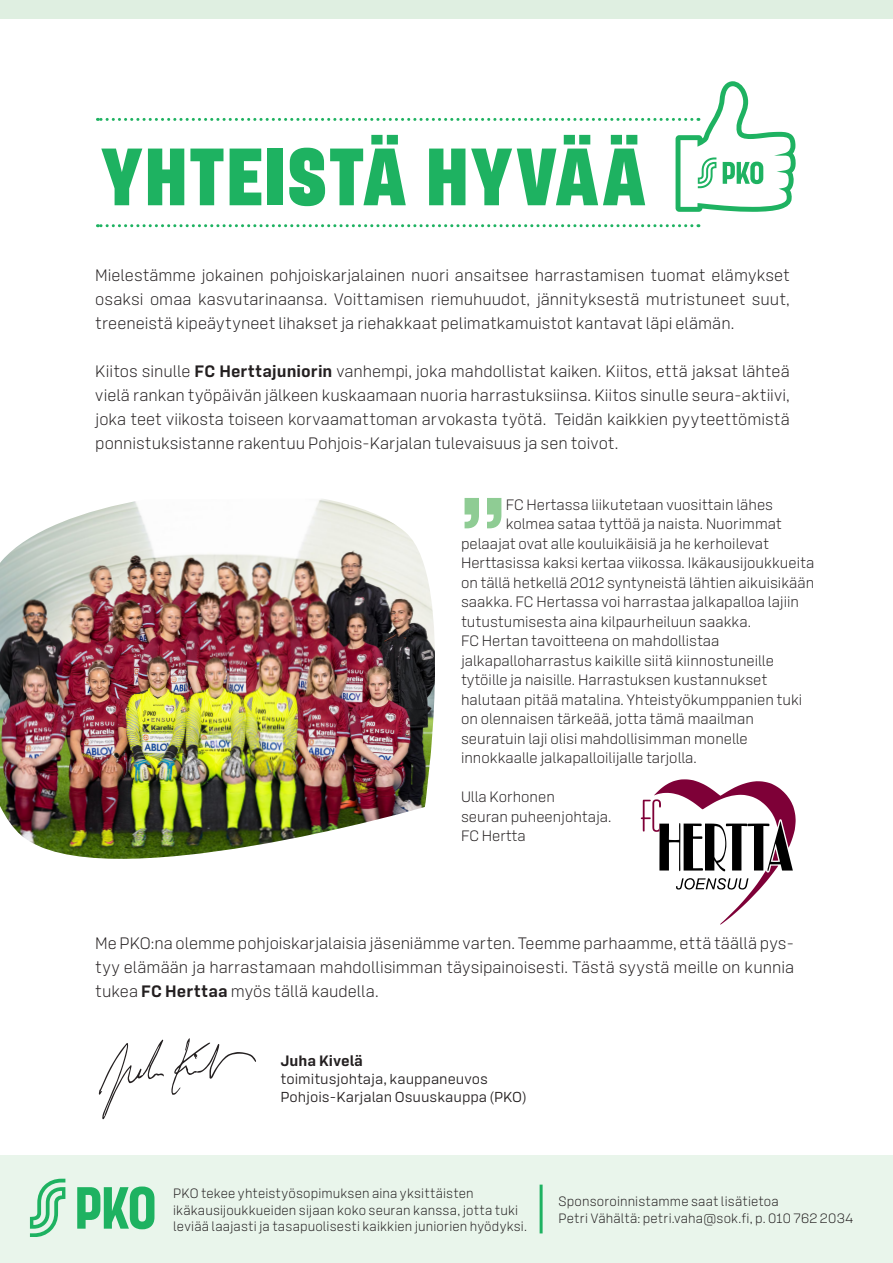
<style>
.page{position:relative;width:893px;height:1263px;background:#fff}
.page>*{position:absolute;margin:0;border:0;box-sizing:border-box;transform-origin:0 0}
.t1{font:900 81px "S Bonus Display";letter-spacing:.035em;color:#1eb261}
.t2{font:300 16.5px/24px "S Bonus Text";color:#231f20;text-align:justify}
.t3{font:300 15px/19.5px "S Bonus Text";color:#231f20}
.kirjoittaja-kuvaava{font:700 15px "S Bonus Text";color:#231f20}
.kirjoittaja-kuvaava-2{font:14.4px/18px "S Bonus Text";color:#231f20}
.t4{font:300 13.5px/16.6px "S Bonus Text";letter-spacing:.01em;color:#231f20}
.s1{font-weight:700}
</style>
<div class="page">
<svg style="left:641px;top:779px;width:155px;height:145px"></svg>
<div style="left:0;top:0;width:893px;height:18px;background:#dfefe1"></div>
<svg style="left:465px;top:498px;width:36px;height:30px"></svg>
<svg style="left:97px;top:224px;width:595px;height:3px"></svg>
<svg style="left:97px;top:81px;width:699px;height:131px"></svg>
<svg style="left:99px;top:1039px;width:65px;height:80px"></svg>
<svg style="left:171px;top:1038px;width:85px;height:57px"></svg>
<img style="left:0;top:499px;width:435px;height:360px">
<div style="left:0;top:1156px;width:893px;height:107px;background:#e9f5eb"></div>
<svg style="left:30px;top:1179px;width:35px;height:58px"></svg>
<svg style="left:77px;top:1186px;width:77px;height:43px"></svg>
<hr style="left:540px;top:1184px;width:3px;height:49px;background:#1eb261">
<p class="t1" style="left:102px;top:127px;width:545px">YHTEISTÄ HYVÄÄ</p>
<p class="t2" style="left:95px;top:264px;width:696px">Mielestämme jokainen pohjoiskarjalainen nuori ansaitsee harrastamisen tuomat elämykset osaksi omaa kasvutarinaansa. Voittamisen riemuhuudot, jännityksestä mutristuneet suut, treeneistä kipeäytyneet lihakset ja riehakkaat pelimatkamuistot kantavat läpi elämän.</p>
<p class="t2" style="left:95px;top:360px;width:696px">Kiitos sinulle <span class="s1">FC Herttajuniorin</span> vanhempi, joka mahdollistat kaiken. Kiitos, että jaksat lähteä vielä rankan työpäivän jälkeen kuskaamaan nuoria harrastuksiinsa. Kiitos sinulle seura-aktiivi, joka teet viikosta toiseen korvaamattoman arvokasta työtä. Teidän kaikkien pyyteettömistä ponnistuksistanne rakentuu Pohjois-Karjalan tulevaisuus ja sen toivot.</p>
<p class="t3" style="left:506px;top:495px;width:269px">FC Hertassa liikutetaan vuosittain lähes</p>
<p class="t3" style="left:506px;top:515px;width:278px">kolmea sataa tyttöä ja naista. Nuorimmat</p>
<p class="t3" style="left:461px;top:534px;width:310px">pelaajat ovat alle kouluikäisiä ja he kerhoilevat</p>
<p class="t3" style="left:461px;top:554px;width:355px">Herttasissa kaksi kertaa viikossa. Ikäkausijoukkueita on tällä hetkellä 2012 syntyneistä lähtien aikuisikään saakka. FC Hertassa voi harrastaa jalkapalloa lajiin tutustumisesta aina kilpaurheiluun saakka.</p>
<p class="t3" style="left:461px;top:632px;width:260px">FC Hertan tavoitteena on mahdollistaa</p>
<p class="t3" style="left:461px;top:651px;width:314px">jalkapalloharrastus kaikille siitä kiinnostuneille tytöille ja naisille. Harrastuksen kustannukset</p>
<p class="t3" style="left:461px;top:690px;width:343px">halutaan pitää matalina. Yhteistyökumppanien tuki on olennaisen tärkeää, jotta tämä maailman</p>
<p class="t3" style="left:461px;top:729px;width:288px">seuratuin laji olisi mahdollisimman monelle</p>
<p class="t3" style="left:461px;top:749px;width:237px">innokkaalle jalkapalloilijalle tarjolla.</p>
<p class="t3" style="left:461px;top:788px;width:95px">Ulla Korhonen</p>
<p class="t3" style="left:461px;top:807px;width:152px">seuran puheenjohtaja.</p>
<p class="t3" style="left:461px;top:827px;width:66px">FC Hertta</p>
<p class="t2" style="left:95px;top:931px;width:700px">Me PKO:na olemme pohjoiskarjalaisia jäseniämme varten. Teemme parhaamme, että täällä pys&shy;tyy elämään ja harrastamaan mahdollisimman täysipainoisesti. Tästä syystä meille on kunnia tukea <span class="s1">FC Herttaa</span> myös tällä kaudella.</p>
<p class="kirjoittaja-kuvaava" style="left:280px;top:1052px;width:84px">Juha Kivelä</p>
<p class="kirjoittaja-kuvaava-2" style="left:280px;top:1070px;width:248px">toimitusjohtaja, kauppaneuvos<br>Pohjois-Karjalan Osuuskauppa (PKO)</p>
<p class="t4" style="left:173px;top:1185px;width:355px">PKO tekee yhteistyösopimuksen aina yksittäisten ikäkausijoukkueiden sijaan koko seuran kanssa, jotta tuki leviää laajasti ja tasapuolisesti kaikkien juniorien hyödyksi.</p>
<p class="t4" style="left:559px;top:1193px;width:296px">Sponsoroinnistamme saat lisätietoa<br>Petri Vähältä: petri.vaha@sok.fi, p. 010 762 2034</p>
</div>
